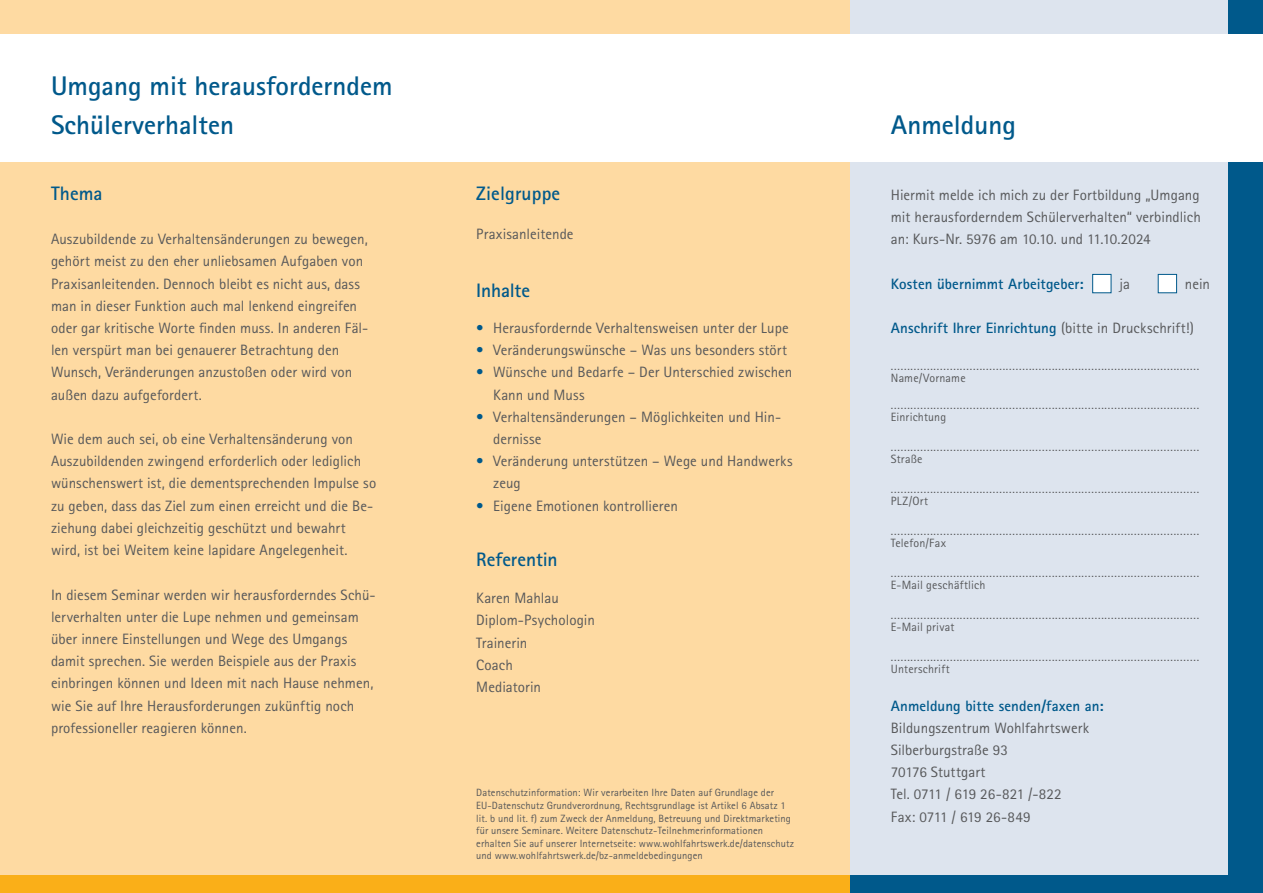
<style>
.page{position:relative;width:1263px;height:893px;background:#fedaa2}
.page>*{position:absolute;margin:0;border:0;box-sizing:border-box;transform-origin:0 0}
.t1{font:700 27px/39px "Rotis Sans Serif Std";color:#00598b}
.t2{font:700 19.5px "Rotis Sans Serif Std";letter-spacing:.005em;color:#00598b}
.t3{font:15px/22.2px "Rotis Sans Serif Std";letter-spacing:.005em;color:#57585a}
.t4{font:700 15px "Rotis Sans Serif Std";color:#00598b}
.t5{font:12px/12px "Rotis Sans Serif Std";letter-spacing:.015em;color:#57585a}
.t6{font:10.5px/12.6px "Rotis Sans Serif Std";letter-spacing:.01em;color:#57585a}
.s1{color:#00598b}
.s2{font-weight:400;color:#57585a}
</style>
<div class="page">
<div style="left:850px;top:0;width:413px;height:893px;background:#dde4ee"></div>
<div style="left:0;top:876px;width:850px;height:17px;background:#faaf18"></div>
<div style="left:850px;top:876px;width:413px;height:17px;background:#00598b"></div>
<div style="left:1229px;top:0;width:34px;height:893px;background:#00598b"></div>
<div style="left:1092px;top:274px;width:19px;height:19px;background:#fff;border:1px solid #00598b"></div>
<div style="left:1158px;top:274px;width:19px;height:19px;background:#fff;border:1px solid #00598b"></div>
<div style="left:0;top:34px;width:1263px;height:128px;background:#fff"></div>
<h1 class="t1" style="left:51px;top:66px;width:343px">Umgang mit herausforderndem<br>Schülerverhalten</h1>
<h2 class="t2" style="left:51px;top:181px;width:53px">Thema</h2>
<p class="t3" style="left:51px;top:228px;width:319px">Auszubildende zu Verhaltensänderungen zu bewegen, gehört meist zu den eher unliebsamen Aufgaben von Praxisanleitenden. Dennoch bleibt es nicht aus, dass man in dieser Funktion auch mal lenkend eingreifen oder gar kritische Worte finden muss. In anderen Fäl&shy;len verspürt man bei genauerer Betrachtung den Wunsch, Veränderungen anzustoßen oder wird von außen dazu aufgefordert.</p>
<p class="t3" style="left:51px;top:428px;width:327px">Wie dem auch sei, ob eine Verhaltensänderung von Auszubildenden zwingend erforderlich oder lediglich wünschenswert ist, die dementsprechenden Impulse so zu geben, dass das Ziel zum einen erreicht und die Be&shy;ziehung dabei gleichzeitig geschützt und bewahrt wird, ist bei Weitem keine lapidare Angelegenheit.</p>
<p class="t3" style="left:51px;top:583px;width:326px">In diesem Seminar werden wir herausforderndes Schü&shy;lerverhalten unter die Lupe nehmen und gemeinsam über innere Einstellungen und Wege des Umgangs damit sprechen. Sie werden Beispiele aus der Praxis einbringen können und Ideen mit nach Hause nehmen, wie Sie auf Ihre Herausforderungen zukünftig noch professioneller reagieren können.</p>
<h2 class="t2" style="left:476px;top:181px;width:85px">Zielgruppe</h2>
<p class="t3" style="left:476px;top:223px;width:99px">Praxisanleitende</p>
<h2 class="t2" style="left:476px;top:278px;width:55px">Inhalte</h2>
<p class="t3" style="left:476px;top:317px;width:314px"><span class="s1">•</span> Herausfordernde Verhaltensweisen unter der Lupe</p>
<p class="t3" style="left:476px;top:339px;width:312px"><span class="s1">•</span> Veränderungswünsche – Was uns besonders stört</p>
<p class="t3" style="left:493px;top:361px;width:301px;text-indent:-17px"><span class="s1">•</span> Wünsche und Bedarfe – Der Unterschied zwischen<br>Kann und Muss</p>
<p class="t3" style="left:493px;top:406px;width:289px;text-indent:-17px"><span class="s1">•</span> Verhaltensänderungen – Möglichkeiten und Hin&shy;dernisse</p>
<p class="t3" style="left:493px;top:450px;width:301px;text-indent:-17px"><span class="s1">•</span> Veränderung unterstützen – Wege und Handwerks zeug</p>
<p class="t3" style="left:476px;top:495px;width:203px"><span class="s1">•</span> Eigene Emotionen kontrollieren</p>
<h2 class="t2" style="left:476px;top:547px;width:83px">Referentin</h2>
<p class="t3" style="left:476px;top:587px;width:120px">Karen Mahlau<br>Diplom-Psychologin<br>Trainerin<br>Coach<br>Mediatorin</p>
<p class="t6" style="left:476px;top:787px;width:319px">Datenschutzinformation: Wir verarbeiten Ihre Daten auf Grundlage der EU-Datenschutz Grundverordnung, Rechtsgrundlage ist Artikel 6 Absatz 1 lit. b und lit. f) zum Zweck der Anmeldung, Betreuung und Direktmarketing für unsere Seminare. Weitere Datenschutz-Teilnehmerinformationen erhalten Sie auf unserer Internetseite: www.wohlfahrtswerk.de/datenschutz und www.wohlfahrtswerk.de/bz-anmeldebedingungen</p>
<h1 class="t1" style="left:891px;top:105px;width:127px">Anmeldung</h1>
<p class="t3" style="left:891px;top:184px;width:311px;text-align:justify">Hiermit melde ich mich zu der Fortbildung „Umgang mit herausforderndem Schülerverhalten“ verbindlich an: Kurs-Nr. 5976 am 10.10. und 11.10.2024</p>
<p class="t4" style="left:891px;top:274px;width:194px">Kosten übernimmt Arbeitgeber:</p>
<p class="t3" style="left:1119px;top:273px;width:12px">ja</p>
<p class="t3" style="left:1185px;top:273px;width:27px">nein</p>
<p class="t4" style="left:891px;top:318px;width:304px">Anschrift Ihrer Einrichtung <span class="s2">(bitte in Druckschrift!)</span></p>
<p class="t5" style="left:891px;top:360px;width:310px">..............................................................................................<br>Name/Vorname</p>
<p class="t5" style="left:891px;top:399px;width:310px">..............................................................................................<br>Einrichtung</p>
<p class="t5" style="left:891px;top:441px;width:310px">..............................................................................................<br>Straße</p>
<p class="t5" style="left:891px;top:483px;width:310px">..............................................................................................<br>PLZ/Ort</p>
<p class="t5" style="left:891px;top:525px;width:310px">..............................................................................................<br>Telefon/Fax</p>
<p class="t5" style="left:891px;top:567px;width:310px">..............................................................................................<br>E-Mail geschäftlich</p>
<p class="t5" style="left:891px;top:609px;width:310px">..............................................................................................<br>E-Mail privat</p>
<p class="t5" style="left:891px;top:651px;width:310px">..............................................................................................<br>Unterschrift</p>
<p class="t4" style="left:891px;top:696px;width:214px">Anmeldung bitte senden/faxen an:</p>
<p class="t3" style="left:891px;top:717px;width:200px">Bildungszentrum Wohlfahrtswerk<br>Silberburgstraße 93<br>70176 Stuttgart<br>Tel. 0711 / 619 26-821 /-822<br>Fax: 0711 / 619 26-849</p>
</div>
